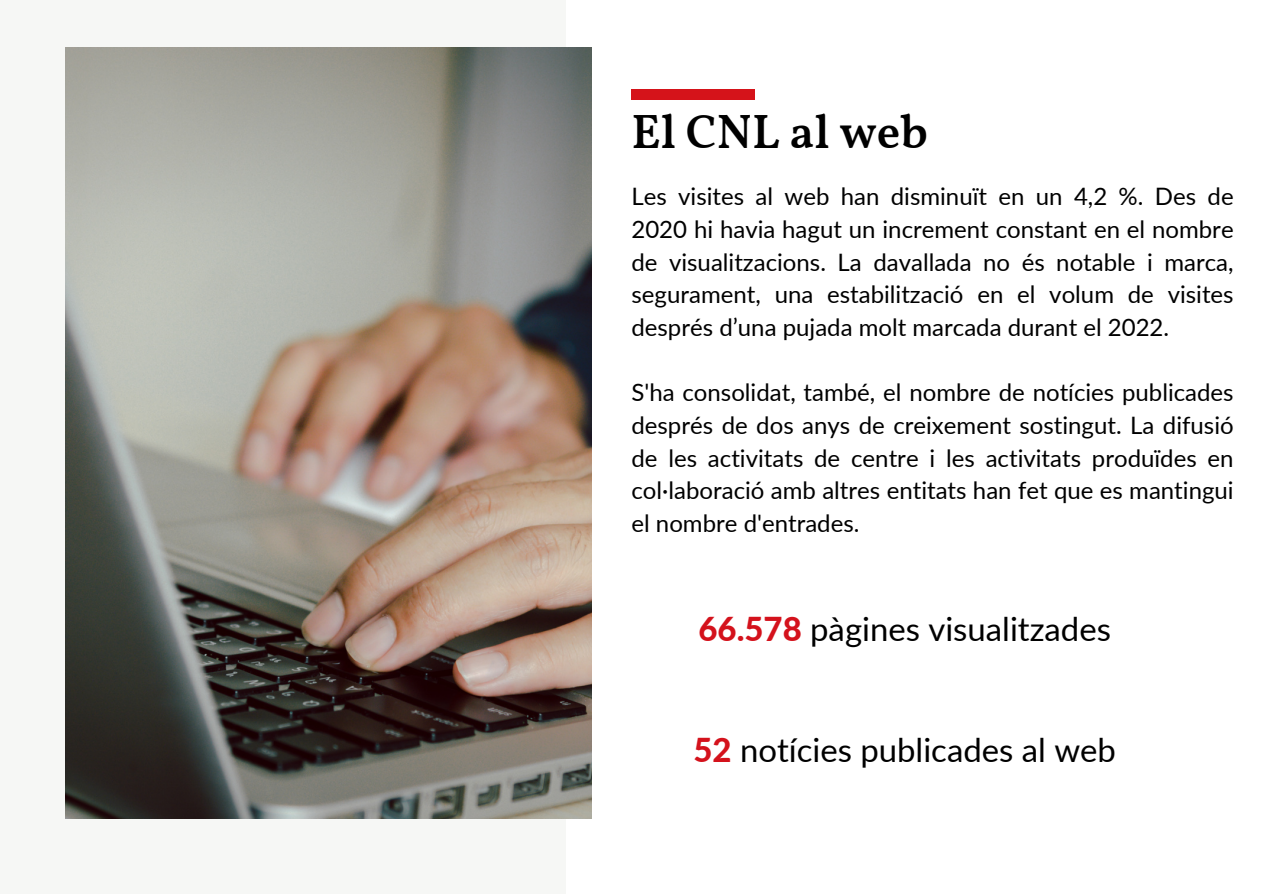
<style>
.page{position:relative;width:1263px;height:894px;background:#fff}
.page>*{position:absolute;margin:0;border:0;box-sizing:border-box;transform-origin:0 0}
.t1{font:600 47.85px "Vollkorn";color:#000}
.t2{font:32.85px "Lato";color:#000}
.t3{font:24px/32.7px "Lato";color:#000;text-align:justify}
.s1{font-weight:800;color:#d4121c}
</style>
<div class="page">
<div style="left:631px;top:89px;width:124px;height:11px;background:#d5131a"></div>
<div style="left:0;top:0;width:566px;height:893px;background:#f6f7f5"></div>
<img style="left:66px;top:48px;width:525px;height:770px">
<h1 class="t1" style="left:631px;top:112px;width:298px">El CNL al web</h1>
<p class="t3" style="left:631px;top:179px;width:604px">Les visites al web han disminuït en un 4,2 %. Des de 2020 hi havia hagut un increment constant en el nombre de visualitzacions. La davallada no és notable i marca, segurament, una estabilització en el volum de visites després d’una pujada molt marcada durant el 2022.</p>
<p class="t3" style="left:631px;top:375px;width:604px">S'ha consolidat, també, el nombre de notícies publicades després de dos anys de creixement sostingut. La difusió de les activitats de centre i les activitats produïdes en col·laboració amb altres entitats han fet que es mantingui el nombre d'entrades.</p>
<h2 class="t2" style="left:698px;top:608px;width:414px"><span class="s1">66.578</span> pàgines visualitzades</h2>
<h2 class="t2" style="left:693px;top:729px;width:424px"><span class="s1">52</span> notícies publicades al web</h2>
</div>
